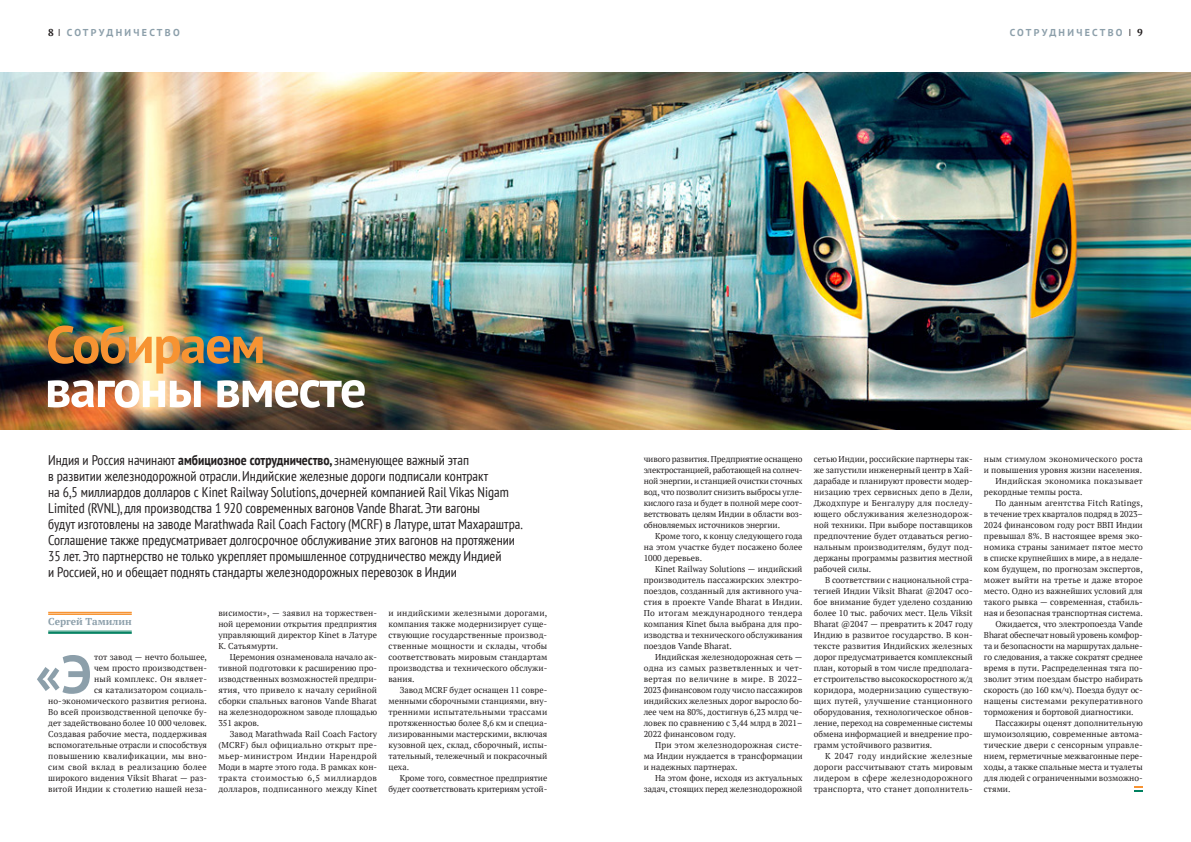
<style>
.page{position:relative;width:1191px;height:842px;background:#fff}
.page>*{position:absolute;margin:0;border:0;box-sizing:border-box;transform-origin:0 0}
.Bukva{font:700 53.4px "PT Sans";color:#8c9faa}
.TITLE_1{font:700 52.5px/44px "PT Sans";letter-spacing:-.025em;color:#fff}
.Lid{font:condensed 14px/16px "PT Sans";color:#231f20}
.t1{font:700 10px "PT Sans";letter-spacing:.23em;color:#8c9faa}
.Autor{font:700 10px "PT Serif";color:#8c9faa}
.TEXT{font:8.5px/11px "PT Serif";color:#231f20;text-align:justify}
.Bukva-2{font:8.5px/11px "PT Serif";letter-spacing:.005em;color:#231f20;text-align:right}
.TEXT-2{font:8.5px/11px "PT Serif";letter-spacing:.02em;color:#231f20}
.TEXT-3{font:8.5px/11px "PT Serif";letter-spacing:.025em;color:#231f20}
.s1{font-family:"PT Serif";color:#231f20}
.s2{font-weight:400;font-stretch:condensed;color:#231f20}
.s3{color:#f79332}
.s4{font-weight:700}
</style>
<div class="page">
<svg style="left:1134px;top:786px;width:8px;height:6px"></svg>
<hr style="left:48px;top:631px;width:84px;height:1px;background:#00805f">
<hr style="left:48px;top:632px;width:84px;height:2px;background:#00805f">
<hr style="left:48px;top:612px;width:84px;height:2px;background:#f79332">
<hr style="left:48px;top:614px;width:84px;height:1px;background:#f79332">
<img style="left:0;top:73px;width:1191px;height:356px">
<p class="t1" style="left:48px;top:26px;width:133px"><span class="s1">8</span> <span class="s2">I</span> СОТРУДНИЧЕСТВО</p>
<p class="t1" style="left:1009px;top:26px;width:135px">СОТРУДНИЧЕСТВО <span class="s2">I</span> <span class="s1">9</span></p>
<p class="TITLE_1" style="left:45px;top:321px;width:323px"><span class="s3">Собираем </span>вагоны вместе</p>
<p class="Lid" style="left:48px;top:452px;width:476px">Индия и Россия начинают <span class="s4">амбициозное сотрудничество,</span> знаменующее важный этап<br>в развитии железнодорожной отрасли. Индийские железные дороги подписали контракт<br>на 6,5 миллиардов долларов с Kinet Railway Solutions, дочерней компанией Rail Vikas Nigam Limited (RVNL), для производства 1 920 современных вагонов Vande Bharat. Эти вагоны<br>будут изготовлены на заводе Marathwada Rail Coach Factory (MCRF) в Латуре, штат Махараштра.<br>Соглашение также предусматривает долгосрочное обслуживание этих вагонов на протяжении 35 лет. Это партнерство не только укрепляет промышленное сотрудничество между Индией<br>и Россией, но и обещает поднять стандарты железнодорожных перевозок в Индии</p>
<p class="Autor" style="left:48px;top:615px;width:85px">Сергей Тамилин</p>
<p class="Bukva" style="left:35px;top:639px;width:58px">«Э</p>
<p class="Bukva-2" style="left:48px;top:651px;width:160px">тот завод — нечто большее,<br>чем просто производствен-<br>ный комплекс. Он являет-<br>ся катализатором социаль&shy;но-экономического развития региона.<br>Во всей производственной цепочке бу&shy;дет задействовано более 10 000 человек.<br>Создавая рабочие места, поддерживая вспомогательные отрасли и способствуя повышению квалификации, мы вно&shy;сим свой вклад в реализацию более широкого видения Viksit Bharat — раз&shy;витой Индии к столетию нашей неза-</p>
<p class="Bukva-2" style="left:218px;top:607px;width:160px;text-align:justify">висимости», — заявил на торжествен&shy;ной церемонии открытия предприятия управляющий директор Kinet в Латуре К. Сатьямурти.</p>
<p class="TEXT" style="left:218px;top:651px;width:160px;text-indent:11px">Церемония ознаменовала начало ак&shy;тивной подготовки к расширению про&shy;изводственных возможностей предпри&shy;ятия, что привело к началу серийной сборки спальных вагонов Vande Bharat на железнодорожном заводе площадью 351 акров.</p>
<p class="TEXT" style="left:218px;top:728px;width:160px;text-indent:11px">Завод Marathwada Rail Coach Factory (MCRF) был официально открыт пре&shy;мьер-министром Индии Нарендрой Моди в марте этого года. В рамках кон&shy;тракта стоимостью 6,5 миллиардов долларов, подписанного между Kinet</p>
<p class="TEXT" style="left:388px;top:607px;width:160px">и индийскими железными дорогами, компания также модернизирует суще&shy;ствующие государственные производ&shy;ственные мощности и склады, чтобы соответствовать мировым стандартам производства и технического обслужи&shy;вания.</p>
<p class="TEXT" style="left:388px;top:684px;width:160px;text-indent:11px">Завод MCRF будет оснащен 11 совре&shy;менными сборочными станциями, вну&shy;тренними испытательными трассами протяженностью более 8,6 км и специа&shy;лизированными мастерскими, включая кузовной цех, склад, сборочный, испы&shy;тательный, тележечный и покрасочный цеха.</p>
<p class="TEXT" style="left:388px;top:772px;width:160px;text-align:right">Кроме того, совместное предприятие будет соответствовать критериям устой-</p>
<p class="TEXT" style="left:643px;top:453px;width:160px">чивого развития. Предприятие оснащено электростанцией, работающей на солнеч&shy;ной энергии, и станцией очистки сточных вод, что позволит снизить выбросы угле&shy;кислого газа и будет в полной мере соот&shy;ветствовать целям Индии в области воз&shy;обновляемых источников энергии.</p>
<p class="TEXT" style="left:643px;top:530px;width:160px;text-indent:11px">Кроме того, к концу следующего года на этом участке будет посажено более 1000 деревьев.</p>
<p class="TEXT" style="left:643px;top:563px;width:160px;text-indent:11px">Kinet Railway Solutions — индийский производитель пассажирских электро&shy;поездов, созданный для активного уча&shy;стия в проекте Vande Bharat в Индии.<br>По итогам международного тендера компания Kinet была выбрана для про&shy;изводства и технического обслуживания поездов Vande Bharat.</p>
<p class="TEXT" style="left:643px;top:651px;width:160px;text-indent:11px">Индийская железнодорожная сеть — одна из самых разветвленных и чет&shy;вертая по величине в мире. В 2022– 2023 финансовом году число пассажиров индийских железных дорог выросло бо&shy;лее чем на 80%, достигнув 6,23 млрд че&shy;ловек по сравнению с 3,44 млрд в 2021– 2022 финансовом году.</p>
<p class="TEXT" style="left:643px;top:739px;width:160px;text-indent:11px">При этом железнодорожная систе&shy;ма Индии нуждается в трансформации и надежных партнерах.</p>
<p class="TEXT" style="left:643px;top:772px;width:160px;text-align:right">На этом фоне, исходя из актуальных задач, стоящих перед железнодорожной</p>
<p class="TEXT" style="left:814px;top:453px;width:160px">сетью Индии, российские партнеры так&shy;же запустили инженерный центр в Хай&shy;дарабаде и планируют провести модер&shy;низацию трех сервисных депо в Дели, Джодхпуре и Бенгалуру для последу&shy;ющего обслуживания железнодорож&shy;ной техники. При выборе поставщиков предпочтение будет отдаваться регио&shy;нальным производителям, будут под&shy;держаны программы развития местной рабочей силы.</p>
<p class="TEXT" style="left:814px;top:574px;width:160px;text-indent:11px">В соответствии с национальной стра&shy;тегией Индии Viksit Bharat @2047 осо&shy;бое внимание будет уделено созданию более 10 тыс. рабочих мест. Цель Viksit Bharat @2047 — превратить к 2047 году Индию в развитое государство. В кон&shy;тексте развития Индийских железных дорог предусматривается комплексный план, который в том числе предполага&shy;ет строительство высокоскоростного ж/д коридора, модернизацию существую&shy;щих путей, улучшение станционного оборудования, технологическое обнов&shy;ление, переход на современные системы обмена информацией и внедрение про&shy;грамм устойчивого развития.</p>
<p class="TEXT" style="left:814px;top:750px;width:160px;text-indent:11px">К 2047 году индийские железные дороги рассчитывают стать мировым лидером в сфере железнодорожного транспорта, что станет дополнитель-</p>
<p class="TEXT-2" style="left:984px;top:453px;width:160px">ным стимулом экономического роста и повышения уровня жизни населения.</p>
<p class="TEXT-3" style="left:984px;top:475px;width:160px;text-indent:11px">Индийская экономика показывает рекордные темпы роста.</p>
<p class="TEXT" style="left:984px;top:497px;width:160px;text-indent:11px">По данным агентства Fitch Ratings, в течение трех кварталов подряд в 2023– 2024 финансовом году рост ВВП Индии превышал 8%. В настоящее время эко&shy;номика страны занимает пятое место в списке крупнейших в мире, а в недале&shy;ком будущем, по прогнозам экспертов, может выйти на третье и даже второе место. Одно из важнейших условий для такого рывка — современная, стабиль&shy;ная и безопасная транспортная система.</p>
<p class="TEXT" style="left:984px;top:618px;width:160px;text-indent:11px">Ожидается, что электропоезда Vande Bharat обеспечат новый уровень комфор&shy;та и безопасности на маршрутах дальне&shy;го следования, а также сократят среднее время в пути. Распределенная тяга по&shy;зволит этим поездам быстро набирать скорость (до 160 км/ч). Поезда будут ос&shy;нащены системами рекуперативного торможения и бортовой диагностики.</p>
<p class="TEXT" style="left:984px;top:717px;width:160px;text-indent:11px">Пассажиры оценят дополнительную шумоизоляцию, современные автома&shy;тические двери с сенсорным управле&shy;нием, герметичные межвагонные пере&shy;ходы, а также спальные места и туалеты для людей с ограниченными возможно&shy;стями.</p>
</div>
